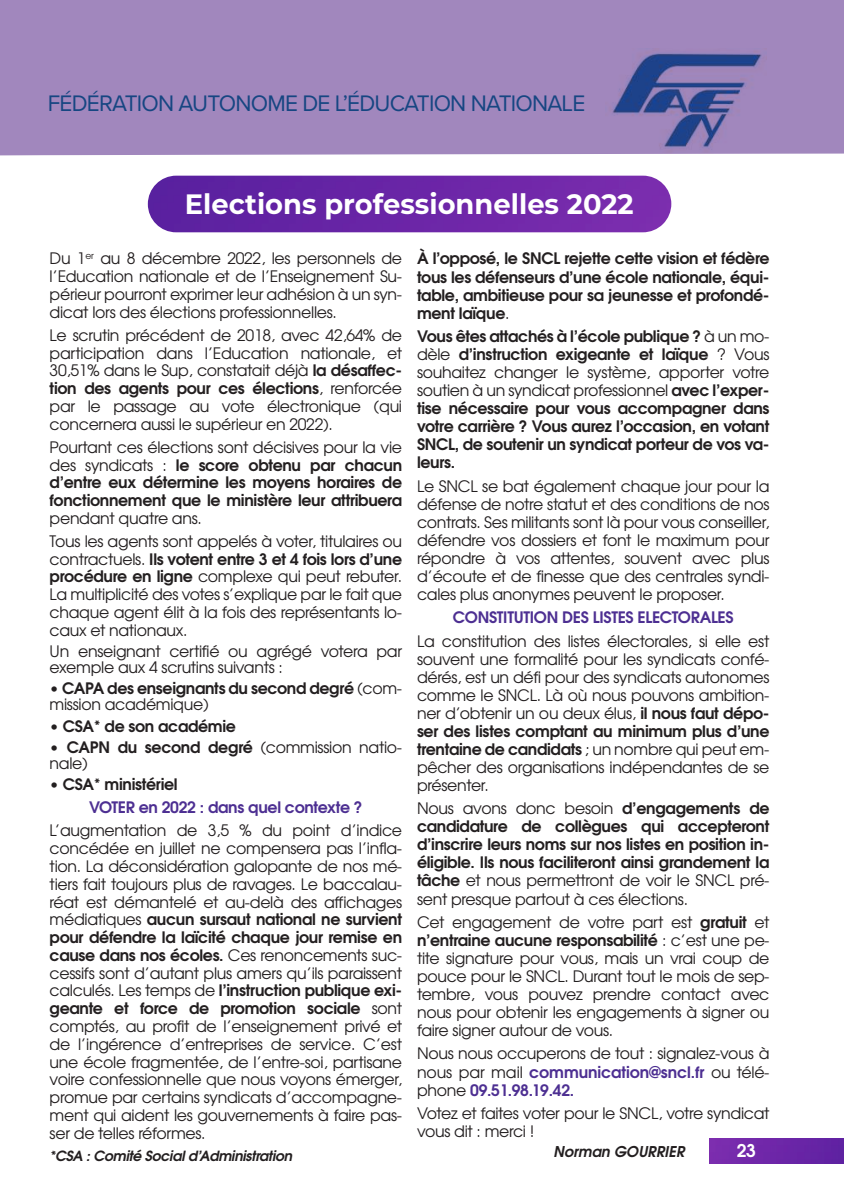
<style>
.page{position:relative;width:844px;height:1191px;background:#fff}
.page>*{position:absolute;margin:0;border:0;box-sizing:border-box;transform-origin:0 0}
.t1{font:700 28px "Montserrat";color:#fff}
.t2{font:23.28px "Proxima Nova";letter-spacing:-.035em;color:#164682}
.t3{font:700 17.5px "Te X Gyre Adventor";color:#fff}
.t4{font:15.75px/17.8px "Te X Gyre Adventor";letter-spacing:-.02em;color:#231f20;text-align:justify}
.t5{font:700 15.75px/18px "Te X Gyre Adventor";letter-spacing:-.02em;color:#231f20;text-align:justify}
.t6{font:700 15.75px "Te X Gyre Adventor";letter-spacing:-.02em;color:#4d2f92}
.t7{font:italic 700 14.88px "Te X Gyre Adventor";color:#231f20}
.t8{font:italic 700 14px "Te X Gyre Adventor";letter-spacing:-.02em;color:#231f20}
.s1{font-weight:700}
.s2{font-weight:400}
.s3{font-weight:700;color:#4d2f92}
</style>
<div class="page">
<img style="left:709px;top:1138px;width:134px;height:25px">
<div style="left:0;top:0;width:843px;height:156px;background:#a187bd"></div>
<img style="left:605px;top:49px;width:161px;height:104px">
<img style="left:148px;top:176px;width:523px;height:56px">
<h2 class="t2" style="left:48px;top:93px;width:539px">FÉDÉRATION AUTONOME DE L’ÉDUCATION NATIONALE</h2>
<h1 class="t1" style="left:185px;top:187px;width:450px">Elections professionnelles 2022</h1>
<p class="t4" style="left:50px;top:251px;width:354px">Du 1<sup>er</sup> au 8 décembre 2022, les personnels de l’Education nationale et de l’Enseignement Su&shy;périeur pourront exprimer leur adhésion à un syn&shy;dicat lors des élections professionnelles.</p>
<p class="t4" style="left:50px;top:327px;width:354px">Le scrutin précédent de 2018, avec 42,64% de participation dans l’Education nationale, et 30,51% dans le Sup, constatait déjà <span class="s1">la désaffec&shy;tion des agents pour ces élections</span>, renforcée par le passage au vote électronique (qui concernera aussi le supérieur en 2022).</p>
<p class="t5" style="left:50px;top:439px;width:354px"><span class="s2">Pourtant ces élections sont décisives pour la vie des syndicats :</span> le score obtenu par chacun d’entre eux détermine les moyens horaires de fonctionnement que le ministère leur attribuera</p>
<p class="t4" style="left:50px;top:507px;width:354px;line-height:23.1px">pendant quatre ans.<br>Tous les agents sont appelés à voter, titulaires ou</p>
<p class="t4" style="left:50px;top:551px;width:354px">contractuels. <span class="s1">Ils votent entre 3 et 4 fois lors d’une procédure en ligne</span> complexe qui peut rebuter.<br>La multiplicité des votes s’explique par le fait que chaque agent élit à la fois des représentants lo&shy;caux et nationaux.</p>
<p class="t4" style="left:50px;top:644px;width:354px;line-height:16.1px">Un enseignant certifié ou agrégé votera par exemple aux 4 scrutins suivants :</p>
<p class="t5" style="left:50px;top:681px;width:354px;line-height:16.1px">• CAPA des enseignants du second degré <span class="s2">(com&shy;mission académique)</span></p>
<p class="t5" style="left:50px;top:717px;width:188px">• CSA* de son académie</p>
<p class="t4" style="left:50px;top:740px;width:354px;line-height:16.1px"><span class="s1">• CAPN du second degré</span> (commission natio&shy;nale)</p>
<p class="t5" style="left:50px;top:776px;width:129px">• CSA* ministériel</p>
<p class="t6" style="left:89px;top:800px;width:275px">VOTER en 2022 : dans quel contexte ?</p>
<p class="t4" style="left:50px;top:822px;width:354px">L’augmentation de 3,5 % du point d’indice concédée en juillet ne compensera pas l’infla&shy;tion. La déconsidération galopante de nos mé&shy;tiers fait toujours plus de ravages. Le baccalau&shy;réat est démantelé et au-delà des affichages médiatiques <span class="s1">aucun sursaut national ne survient pour défendre la laïcité chaque jour remise en cause dans nos écoles.</span> Ces renoncements suc&shy;cessifs sont d’autant plus amers qu’ils paraissent calculés. Les temps de <span class="s1">l’instruction publique exi&shy;geante et force de promotion sociale</span> sont comptés, au profit de l’enseignement privé et de l’ingérence d’entreprises de service. C’est une école fragmentée, de l’entre-soi, partisane voire confessionnelle que nous voyons émerger, promue par certains syndicats d’accompagne&shy;ment qui aident les gouvernements à faire pas&shy;ser de telles réformes.</p>
<p class="t5" style="left:417px;top:250px;width:354px">À l’opposé, le SNCL rejette cette vision et fédère tous les défenseurs d’une école nationale, équi&shy;table, ambitieuse pour sa jeunesse et profondé&shy;ment laïque<span class="s2">.</span></p>
<p class="t5" style="left:417px;top:328px;width:354px">Vous êtes attachés à l’école publique ? <span class="s2">à un mo&shy;dèle</span> d’instruction exigeante et laïque <span class="s2">? Vous souhaitez changer le système, apporter votre soutien à un syndicat professionnel</span> avec l’exper&shy;tise nécessaire pour vous accompagner dans votre carrière ? Vous aurez l’occasion, en votant SNCL, de soutenir un syndicat porteur de vos va&shy;leurs.</p>
<p class="t4" style="left:417px;top:478px;width:354px">Le SNCL se bat également chaque jour pour la défense de notre statut et des conditions de nos contrats. Ses militants sont là pour vous conseiller, défendre vos dossiers et font le maximum pour répondre à vos attentes, souvent avec plus d’écoute et de finesse que des centrales syndi&shy;cales plus anonymes peuvent le proposer.</p>
<p class="t6" style="left:452px;top:610px;width:282px">CONSTITUTION DES LISTES ELECTORALES</p>
<p class="t4" style="left:417px;top:632px;width:354px">La constitution des listes électorales, si elle est souvent une formalité pour les syndicats confé&shy;dérés, est un défi pour des syndicats autonomes comme le SNCL. Là où nous pouvons ambition&shy;ner d’obtenir un ou deux élus, <span class="s1">il nous faut dépo&shy;ser des listes comptant au minimum plus d’une trentaine de candidats</span> ; un nombre qui peut em&shy;pêcher des organisations indépendantes de se présenter.</p>
<p class="t5" style="left:417px;top:800px;width:354px"><span class="s2">Nous avons donc besoin</span> d’engagements de candidature de collègues qui accepteront d’inscrire leurs noms sur nos listes en position in&shy;éligible. Ils nous faciliteront ainsi grandement la tâche <span class="s2">et nous permettront de voir le SNCL pré&shy;sent presque partout à ces élections.</span></p>
<p class="t4" style="left:417px;top:914px;width:354px">Cet engagement de votre part est <span class="s1">gratuit</span> et <span class="s1">n’entraine aucune responsabilité</span> : c’est une pe&shy;tite signature pour vous, mais un vrai coup de pouce pour le SNCL. Durant tout le mois de sep&shy;tembre, vous pouvez prendre contact avec nous pour obtenir les engagements à signer ou faire signer autour de vous.</p>
<p class="t4" style="left:417px;top:1045px;width:354px">Nous nous occuperons de tout : signalez-vous à nous par mail <span class="s3">communication@sncl.fr</span> ou télé&shy;phone <span class="s3">09.51.98.19.42.</span></p>
<p class="t4" style="left:417px;top:1105px;width:354px">Votez et faites voter pour le SNCL, votre syndicat vous dit : merci !</p>
<p class="t8" style="left:50px;top:1149px;width:244px">*CSA : Comité Social d’Administration</p>
<p class="t7" style="left:553px;top:1144px;width:132px">Norman GOURRIER</p>
<p class="t3" style="left:736px;top:1142px;width:21px">23</p>
</div>
